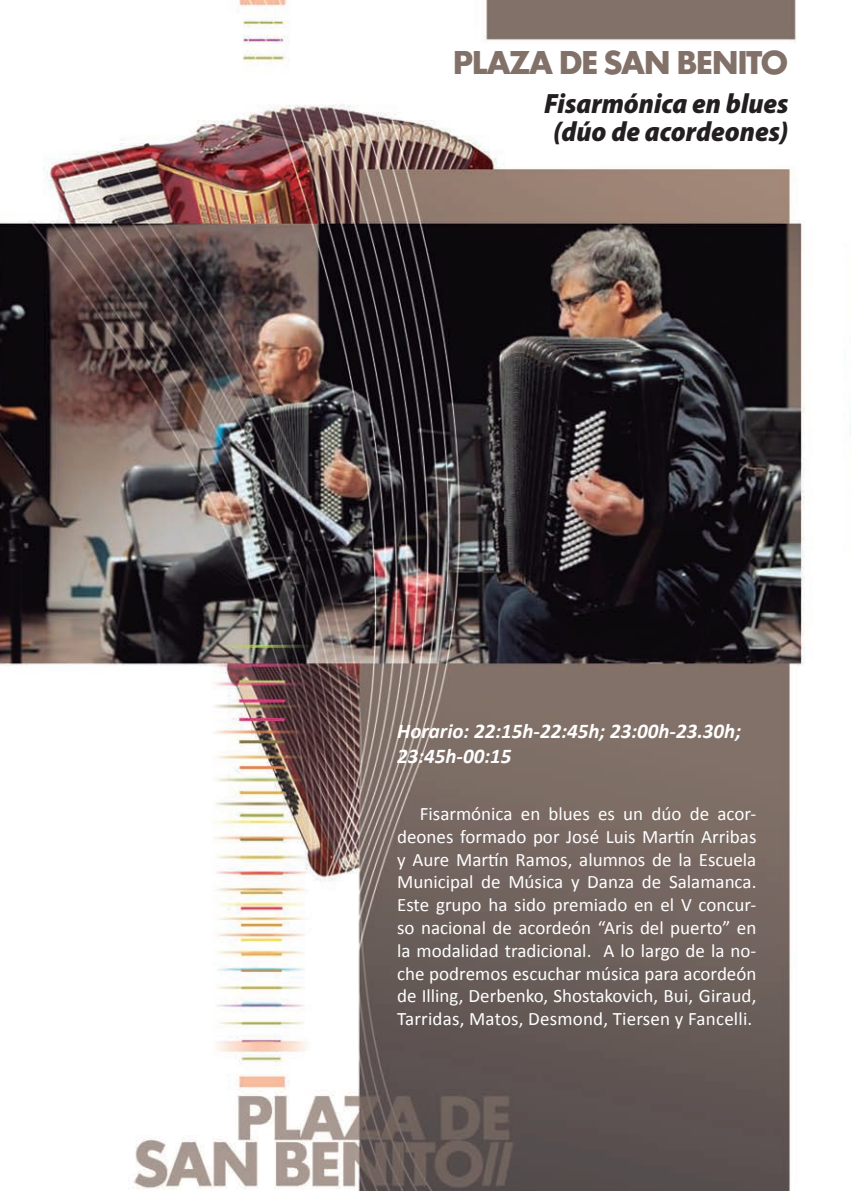
<style>
.page{position:relative;width:851px;height:1191px;background:#fff}
.page>*{position:absolute;margin:0;border:0;box-sizing:border-box;transform-origin:0 0}
.t1{font:30px "Cg Futura Maxi Bd";letter-spacing:-.07em;color:#827168}
.t2{font:italic 900 semi-condensed 28px "Myriad Pro";color:#231f20}
.t3{font:italic 700 21px/25.2px "Calibri";color:#fff}
.t4{font:19px/22.8px "Calibri";letter-spacing:.01em;color:#fff;text-align:justify}
</style>
<div class="page">
<img style="left:0;top:0;width:805px;height:1191px">
<p class="t1" style="left:452px;top:43px;width:337px">PLAZA DE SAN BENITO</p>
<p class="t2" style="left:544px;top:85px;width:246px">Fisarmónica en blues</p>
<p class="t2" style="left:553px;top:113px;width:237px">(dúo de acordeones)</p>
<p class="t3" style="left:397px;top:717px;width:345px">Horario: 22:15h-22:45h; 23:00h-23.30h;<br>23:45h-00:15</p>
<p class="t4" style="left:397px;top:801px;width:361px;text-indent:23px">Fisarmónica en blues es un dúo de acor&shy;deones formado por José Luis Martín Arribas y Aure Martín Ramos, alumnos de la Escuela Municipal de Música y Danza de Salamanca.<br>Este grupo ha sido premiado en el V concur&shy;so nacional de acordeón “Aris del puerto” en la modalidad tradicional. A lo largo de la no&shy;che podremos escuchar música para acordeón de Illing, Derbenko, Shostakovich, Bui, Giraud, Tarridas, Matos, Desmond, Tiersen y Fancelli.</p>
</div>
